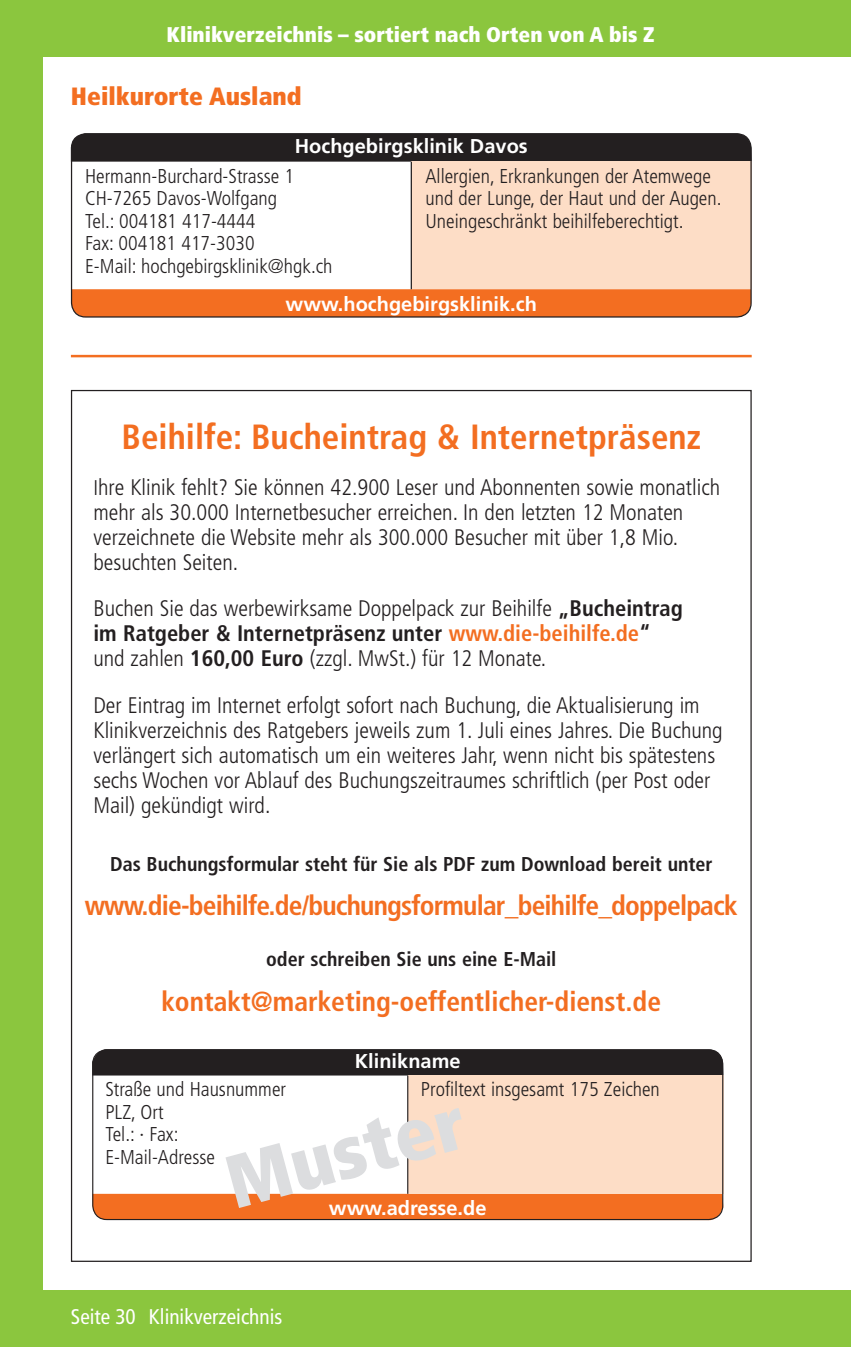
<style>
.page{position:relative;width:851px;height:1347px;background:#fff}
.page>*{position:absolute;margin:0;border:0;box-sizing:border-box;transform-origin:0 0}
.t1{font:900 condensed 75px "Frutiger";color:#dcdddf}
.t2{font:700 condensed 35px "Frutiger";color:#f36e21}
.t3{font:700 condensed 27.5px "Frutiger";letter-spacing:-.03em;color:#f36e21}
.t4{font:700 condensed 27.5px "Frutiger";color:#f36e21}
.t5{font:900 condensed 25px "Frutiger";color:#f36e21}
.t6{font:300 condensed 22.5px/25px "Frutiger";color:#231f20}
.t7{font:900 condensed 21.25px "Frutiger";color:#fff}
.t8{font:condensed 21.25px "Frutiger";color:#fff}
.t9{font:300 condensed 20px/22.5px "Frutiger";color:#231f20}
.t10{font:700 condensed 20px "Frutiger";color:#231f20}
.t11{font:700 20px "Frutiger";color:#fff}
.s1{font-size:21.25px}
.s2{font-weight:700}
.s3{font-weight:700;color:#f36e21}
</style>
<div class="page">
<div style="left:0;top:0;width:43px;height:1346px;background:#8bc63e"></div>
<div style="left:0;top:0;width:850px;height:57px;background:#8bc63e"></div>
<div style="left:0;top:1290px;width:850px;height:56px;background:#8bc63e"></div>
<div style="left:72px;top:289px;width:679px;height:28px;background:#f36e21"></div>
<div style="left:71px;top:133px;width:680px;height:29px;background:#231f20"></div>
<div style="left:411px;top:162px;width:340px;height:127px;background:#fdddc6"></div>
<hr style="left:410px;top:162px;width:2px;height:127px;background:#231f20">
<div style="left:71px;top:133px;width:680px;height:184px;border:1px solid #231f20;border-radius:14px"></div>
<div style="left:94px;top:1193px;width:629px;height:27px;background:#f36e21"></div>
<div style="left:93px;top:1050px;width:630px;height:25px;background:#231f20"></div>
<div style="left:407px;top:1075px;width:316px;height:118px;background:#fdddc6"></div>
<hr style="left:407px;top:1075px;width:1px;height:118px;background:#231f20">
<div style="left:92px;top:1049px;width:631px;height:171px;border:1px solid #231f20;border-radius:14px"></div>
<hr style="left:71px;top:355px;width:680px;height:2px;background:#f36e21">
<p class="t7" style="left:167px;top:21px;width:489px">Klinikverzeichnis – sortiert nach Orten von A bis Z</p>
<p class="t5" style="left:71px;top:81px;width:232px">Heilkurorte Ausland</p>
<p class="t11" style="left:295px;top:134px;width:234px">Hochgebirgsklinik Davos</p>
<p class="t9" style="left:85px;top:165px;width:249px">Hermann-Burchard-Strasse 1<br>CH-7265 Davos-Wolfgang<br>Tel.: 004181 417-4444<br>Fax: 004181 417-3030<br>E-Mail: hochgebirgsklinik@hgk.ch</p>
<p class="t9" style="left:425px;top:165px;width:297px">Allergien, Erkrankungen der Atemwege und der Lunge, der Haut und der Augen.<br>Uneingeschränkt beihilfeberechtigt.</p>
<p class="t11" style="left:285px;top:292px;width:253px">www.hochgebirgsklinik.ch</p>
<h2 class="t2" style="left:122px;top:416px;width:580px">Beihilfe: Bucheintrag &amp; Internetpräsenz</h2>
<p class="t6" style="left:93px;top:475px;width:628px"><span class="s1">I</span>hre Klinik fehlt? Sie können 42.900 Leser und Abonnenten sowie monatlich mehr als 30.000 Internetbesucher erreichen. In den letzten 12 Monaten verzeichnete die Website mehr als 300.000 Besucher mit über 1,8 Mio. besuchten Seiten.</p>
<p class="t6" style="left:93px;top:596px;width:591px">Buchen Sie das werbewirksame Doppelpack zur Beihilfe <span class="s2">„Bucheintrag im Ratgeber &amp; Internetpräsenz unter</span> <span class="s3">www.die-beihilfe.de</span><span class="s2">“ </span>und zahlen <span class="s2">160,00 Euro</span> (zzgl. MwSt.) für 12 Monate.</p>
<p class="t6" style="left:93px;top:692px;width:630px">Der Eintrag im Internet erfolgt sofort nach Buchung, die Aktualisierung im Klinikverzeichnis des Ratgebers jeweils zum 1. Juli eines Jahres. Die Buchung verlängert sich automatisch um ein weiteres Jahr, wenn nicht bis spätestens sechs Wochen vor Ablauf des Buchungszeitraumes schriftlich (per Post oder Mail) gekündigt wird.</p>
<p class="t10" style="left:110px;top:852px;width:604px">Das Buchungsformular steht für Sie als PDF zum Download bereit unter</p>
<p class="t3" style="left:85px;top:889px;width:654px">www.die-beihilfe.de/buchungsformular_beihilfe_doppelpack</p>
<p class="t10" style="left:266px;top:947px;width:292px">oder schreiben Sie uns eine E-Mail</p>
<p class="t4" style="left:161px;top:984px;width:501px">kontakt@marketing-oeffentlicher-dienst.de</p>
<p class="t11" style="left:355px;top:1049px;width:107px">Klinikname</p>
<h1 class="t1" style="left:216px;top:1139px;width:246px;rotate:-15deg">Muster</h1>
<p class="t9" style="left:105px;top:1078px;width:182px">Straße und Hausnummer<br>PLZ, Ort<br>Tel.: · Fax:<br>E-Mail-Adresse</p>
<p class="t9" style="left:421px;top:1078px;width:240px">Profiltext insgesamt 175 Zeichen</p>
<p class="t11" style="left:329px;top:1196px;width:159px">www.adresse.de</p>
<p class="t8" style="left:71px;top:1304px;width:213px">Seite 30 Klinikverzeichnis</p>
</div>
